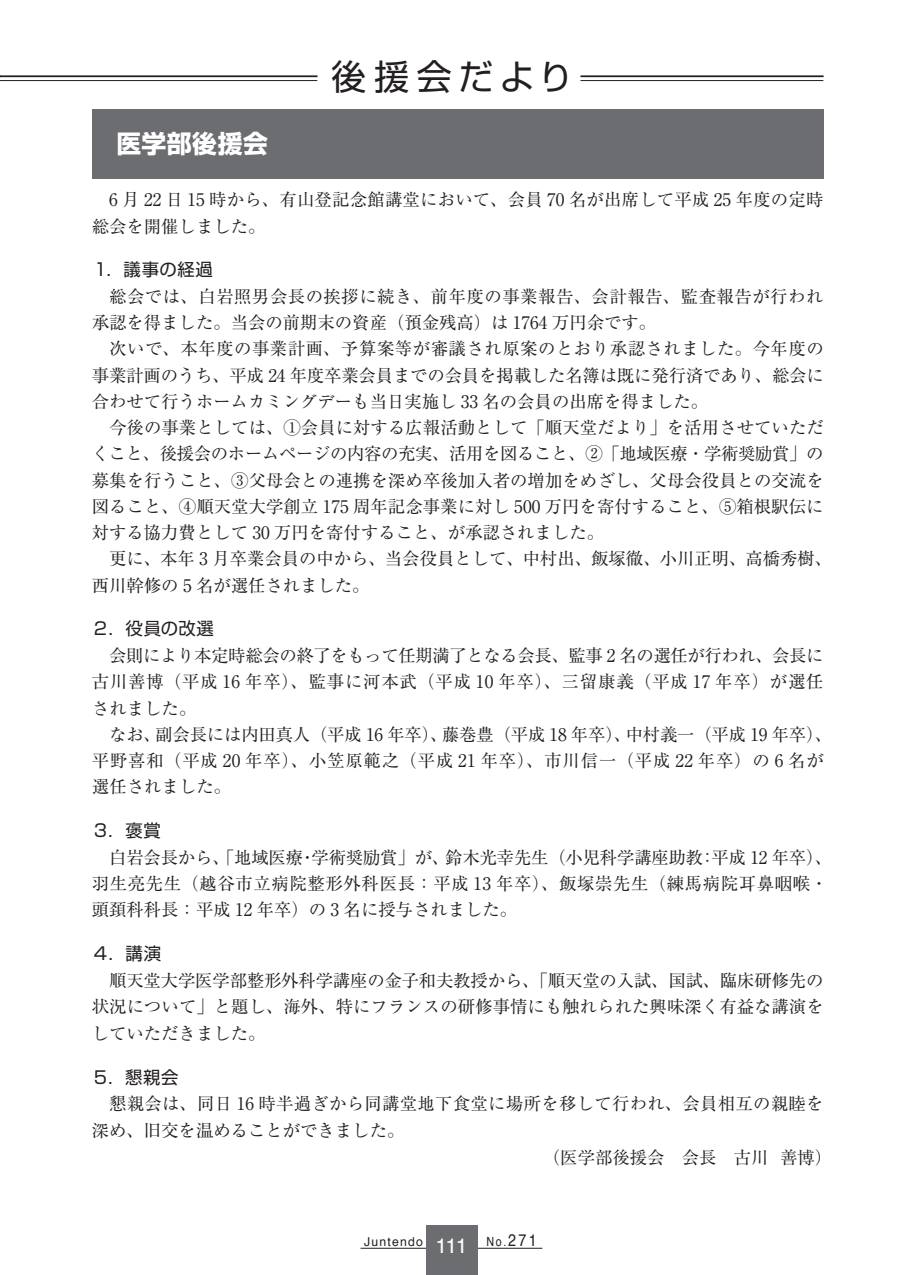
<style>
.page{position:relative;width:903px;height:1275px;background:#fff}
.page>*{position:absolute;margin:0;border:0;box-sizing:border-box;transform-origin:0 0}
.t1{font:35px "Shin Go Pr 6 N";letter-spacing:.19em;color:#231f20}
.t2{font:700 24.85px "Shin Go Pr 6 N";letter-spacing:.02em;color:#fff}
.t3{font:21px "Helvetica";color:#fff}
.t4{font:17.32px/26.2px "Ryumin Pro";color:#231f20}
.t5{font:17.32px/26.2px "Ryumin Pro";letter-spacing:.03em;color:#231f20}
.t6{font:17.32px "Ryumin Pro";letter-spacing:.02em;color:#231f20}
.t7{font:17.32px "Shin Go Pro";letter-spacing:.04em;color:#231f20}
.t8{font:12.6px "Helvetica";color:#231f20;scale:.85 1}
.t9{font:12.25px "Helvetica";letter-spacing:.1em;color:#231f20}
.s1{font-size:16.8px}
</style>
<div class="page">
<hr style="left:361px;top:1248px;width:181px;height:1px;background:#231f20">
<div style="left:427px;top:1226px;width:51px;height:49px;background:#6c6d70"></div>
<hr style="left:580px;top:75px;width:243px;height:2px;background:#231f20">
<hr style="left:580px;top:80px;width:243px;height:1px;background:#231f20">
<hr style="left:0;top:75px;width:317px;height:2px;background:#231f20">
<hr style="left:0;top:80px;width:317px;height:1px;background:#231f20">
<div style="left:92px;top:109px;width:732px;height:70px;background:#6c6d70"></div>
<h2 class="t2" style="left:117px;top:124px;width:153px">医学部後援会</h2>
<h1 class="t1" style="left:331px;top:48px;width:244px">後援会だより</h1>
<p class="t4" style="left:92px;top:185px;width:733px;text-indent:17px">6 月 22 日 15 時から、有山登記念館講堂において、会員 70 名が出席して平成 25 年度の定時総会を開催しました。</p>
<p class="t7" style="left:92px;top:255px;width:123px">１．議事の経過</p>
<p class="t5" style="left:92px;top:282px;width:733px;text-indent:17px">総会では、白岩照男会長の挨拶に続き、前年度の事業報告、会計報告、監査報告が行われ承認を得ました。当会の前期末の資産（預金残高）は 1764 万円余です。</p>
<p class="t4" style="left:92px;top:335px;width:733px;text-align:justify;text-indent:17px">次いで、本年度の事業計画、予算案等が審議され原案のとおり承認されました。今年度の事業計画のうち、平成 24 年度卒業会員までの会員を掲載した名簿は既に発行済であり、総会に合わせて行うホームカミングデーも当日実施し 33 名の会員の出席を得ました。</p>
<p class="t4" style="left:92px;top:413px;width:733px;text-align:justify;text-indent:17px">今後の事業としては、①会員に対する広報活動として「順天堂だより」を活用させていただくこと、後援会のホームページの内容の充実、活用を図ること、②「地域医療・学術奨励賞」の募集を行うこと、③父母会との連携を深め卒後加入者の増加をめざし、父母会役員との交流を図ること、④順天堂大学創立 175 周年記念事業に対し 500 万円を寄付すること、⑤箱根駅伝に対する協力費として 30 万円を寄付すること、が承認されました。</p>
<p class="t4" style="left:92px;top:545px;width:742px;text-indent:17px">更に、本年 3 月卒業会員の中から、当会役員として、中村出、飯塚徹、小川正明、高橋秀樹、西川幹修の 5 名が選任されました。</p>
<p class="t7" style="left:92px;top:615px;width:124px">２．役員の改選</p>
<p class="t4" style="left:92px;top:641px;width:733px;text-align:justify;text-indent:17px">会則により本定時総会の終了をもって任期満了となる会長、監事 2 名の選任が行われ、会長に古川善博（平成 16 年卒）、監事に河本武（平成 10 年卒）、三留康義（平成 17 年卒）が選任されました。</p>
<p class="t4" style="left:92px;top:720px;width:742px;text-indent:17px">なお、副会長には内田真人（平成 16 年卒）、藤巻豊（平成 18 年卒）、中村義一（平成 19 年卒）、平野喜和（平成 20 年卒）、小笠原範之（平成 21 年卒）、市川信一（平成 22 年卒）の 6 名が選任されました。</p>
<p class="t7" style="left:92px;top:816px;width:70px">３．褒賞</p>
<p class="t4" style="left:92px;top:843px;width:742px;text-indent:17px">白岩会長から、「地域医療・学術奨励賞」が、鈴木光幸先生（小児科学講座助教：平成 12 年卒）、羽生亮先生（越谷市立病院整形外科医長：平成 13 年卒）、飯塚崇先生（練馬病院耳鼻咽喉・頭頚科科長：平成 12 年卒）の 3 名に授与されました。</p>
<p class="t7" style="left:92px;top:939px;width:71px">４．講演</p>
<p class="t4" style="left:92px;top:966px;width:733px;text-align:justify;text-indent:17px">順天堂大学医学部整形外科学講座の金子和夫教授から、「順天堂の入試、国試、臨床研修先の状況について」と題し、海外、特にフランスの研修事情にも触れられた興味深く有益な講演をしていただきました。</p>
<p class="t7" style="left:92px;top:1063px;width:88px">５．懇親会</p>
<p class="t6" style="left:109px;top:1090px;width:716px">懇親会は、同日 16 時半過ぎから同講堂地下食堂に場所を移して行われ、会員相互の親睦を</p>
<p class="t4" style="left:92px;top:1116px;width:314px">深め、旧交を温めることができました。</p>
<p class="t4" style="left:543px;top:1143px;width:291px">（医学部後援会　会長　古川 善博）</p>
<p class="t9" style="left:364px;top:1232px;width:60px">Juntendo</p>
<p class="t8" style="left:486px;top:1231px;width:61px">No.<span class="s1">271</span></p>
<p class="t3" style="left:435px;top:1230px;width:33px">111</p>
</div>
